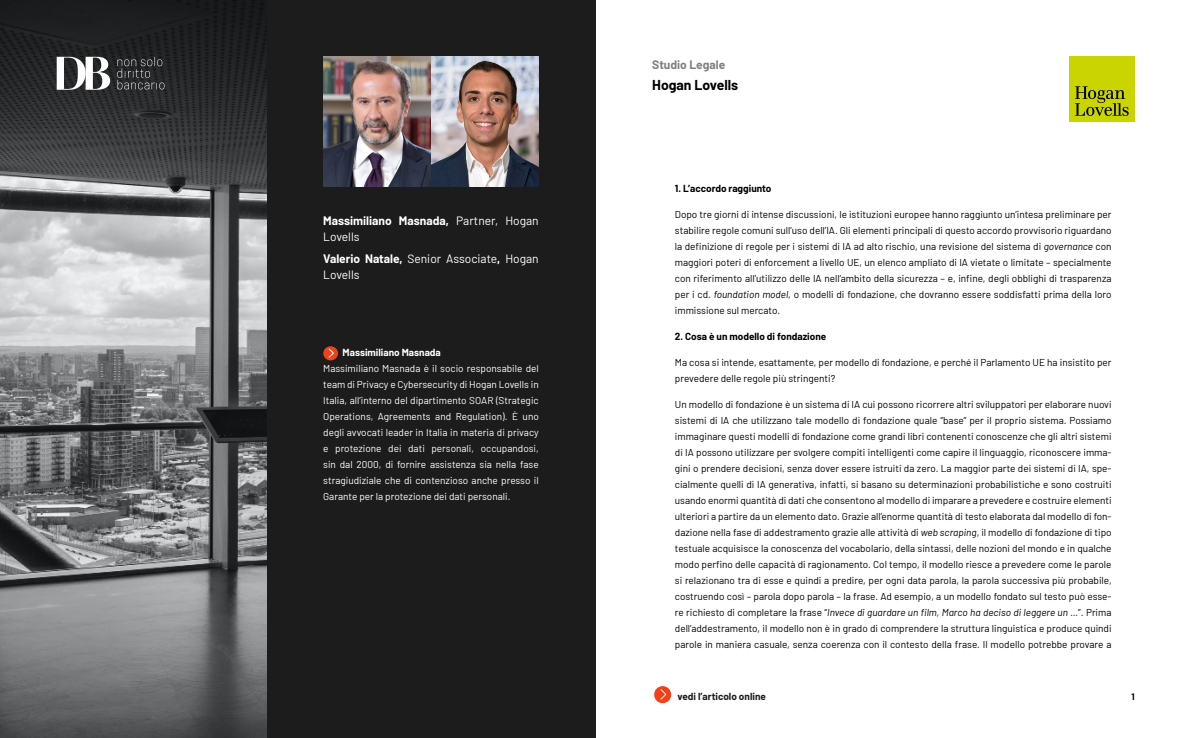
<style>
.page{position:relative;width:1191px;height:738px;background:#fff}
.page>*{position:absolute;margin:0;border:0;box-sizing:border-box;transform-origin:0 0}
.t1{font:700 14px "Barlow";color:#000}
.t2{font:12px/16px "Barlow";color:#fff}
.t3{font:700 12px/16px "Barlow";color:#fff}
.t4{font:700 12px "Barlow";color:#808080}
.t5{font:10px/16px "Barlow";color:#000;text-align:justify}
.t6{font:10px/16px "Barlow";color:#fff;text-align:justify}
.t7{font:700 10px "Barlow";color:#000}
.t8{font:700 10px "Barlow";color:#1c1c1c}
.t9{font:700 10px "Barlow";color:#fff}
.t10{font:700 9px "Barlow";color:#000}
.s1{font-weight:400}
.s2{font-weight:700}
.s3{font-style:italic}
</style>
<div class="page">
<svg style="left:654px;top:686px;width:18px;height:17px"></svg>
<div style="left:1069px;top:57px;width:65px;height:65px;background:#cad400"></div>
<svg style="left:1075px;top:86px;width:53px;height:30px"></svg>
<img style="left:0;top:0;width:266px;height:737px">
<div style="left:266px;top:0;width:329px;height:737px;background:#1c1c1c"></div>
<svg style="left:323px;top:346px;width:15px;height:14px"></svg>
<svg style="left:117px;top:57px;width:47px;height:32px;background:#3b3c3e"></svg>
<svg style="left:57px;top:57px;width:53px;height:33px"></svg>
<img style="left:323px;top:57px;width:216px;height:129px">
<p class="t3" style="left:323px;top:211px;width:217px">Massimiliano Masnada, <span class="s1">Partner, Hogan<br>Lovells</span></p>
<p class="t2" style="left:323px;top:249px;width:217px"><span class="s2">Valerio Natale,</span> Senior Associate<span class="s2">,</span> Hogan<br>Lovells</p>
<p class="t9" style="left:342px;top:345px;width:100px">Massimiliano Masnada</p>
<p class="t6" style="left:323px;top:359px;width:217px">Massimiliano Masnada è il socio responsabile del team di Privacy e Cybersecurity di Hogan Lovells in Italia, all’interno del dipartimento SOAR (Strategic Operations, Agreements and Regulation). È uno degli avvocati leader in Italia in materia di privacy e protezione dei dati personali, occupandosi, sin dal 2000, di fornire assistenza sia nella fase stragiudiziale che di contenzioso anche presso il Garante per la protezione dei dati personali.</p>
<p class="t4" style="left:652px;top:55px;width:75px">Studio Legale</p>
<h1 class="t1" style="left:652px;top:75px;width:87px">Hogan Lovells</h1>
<p class="t7" style="left:675px;top:181px;width:98px">1. L’accordo raggiunto</p>
<p class="t5" style="left:675px;top:205px;width:438px">Dopo tre giorni di intense discussioni, le istituzioni europee hanno raggiunto un’intesa preliminare per stabilire regole comuni sull’uso dell’IA. Gli elementi principali di questo accordo provvisorio riguardano la definizione di regole per i sistemi di IA ad alto rischio, una revisione del sistema di <span class="s3">governance</span> con maggiori poteri di enforcement a livello UE, un elenco ampliato di IA vietate o limitate – specialmente con riferimento all’utilizzo delle IA nell’ambito della sicurezza – e, infine, degli obblighi di trasparenza per i cd. <span class="s3">foundation model</span>, o modelli di fondazione, che dovranno essere soddisfatti prima della loro immissione sul mercato.</p>
<p class="t7" style="left:675px;top:328px;width:153px">2. Cosa è un modello di fondazione</p>
<p class="t5" style="left:675px;top:353px;width:438px">Ma cosa si intende, esattamente, per modello di fondazione, e perché il Parlamento UE ha insistito per prevedere delle regole più stringenti?</p>
<p class="t5" style="left:675px;top:395px;width:438px">Un modello di fondazione è un sistema di IA cui possono ricorrere altri sviluppatori per elaborare nuovi sistemi di IA che utilizzano tale modello di fondazione quale “base” per il proprio sistema. Possiamo immaginare questi modelli di fondazione come grandi libri contenenti conoscenze che gli altri sistemi di IA possono utilizzare per svolgere compiti intelligenti come capire il linguaggio, riconoscere imma&shy;gini o prendere decisioni, senza dover essere istruiti da zero. La maggior parte dei sistemi di IA, spe&shy;cialmente quelli di IA generativa, infatti, si basano su determinazioni probabilistiche e sono costruiti usando enormi quantità di dati che consentono al modello di imparare a prevedere e costruire elementi ulteriori a partire da un elemento dato. Grazie all’enorme quantità di testo elaborata dal modello di fon&shy;dazione nella fase di addestramento grazie alle attività di <span class="s3">web scraping</span>, il modello di fondazione di tipo testuale acquisisce la conoscenza del vocabolario, della sintassi, delle nozioni del mondo e in qualche modo perfino delle capacità di ragionamento. Col tempo, il modello riesce a prevedere come le parole si relazionano tra di esse e quindi a predire, per ogni data parola, la parola successiva più probabile, costruendo così – parola dopo parola – la frase. Ad esempio, a un modello fondato sul testo può esse&shy;re richiesto di completare la frase “<span class="s3">Invece di guardare un film, Marco ha deciso di leggere un …</span>”. Prima dell’addestramento, il modello non è in grado di comprendere la struttura linguistica e produce quindi parole in maniera casuale, senza coerenza con il contesto della frase. Il modello potrebbe provare a</p>
<p class="t8" style="left:677px;top:688px;width:90px">vedi l’articolo online</p>
<p class="t10" style="left:1131px;top:689px;width:5px">1</p>
</div>
